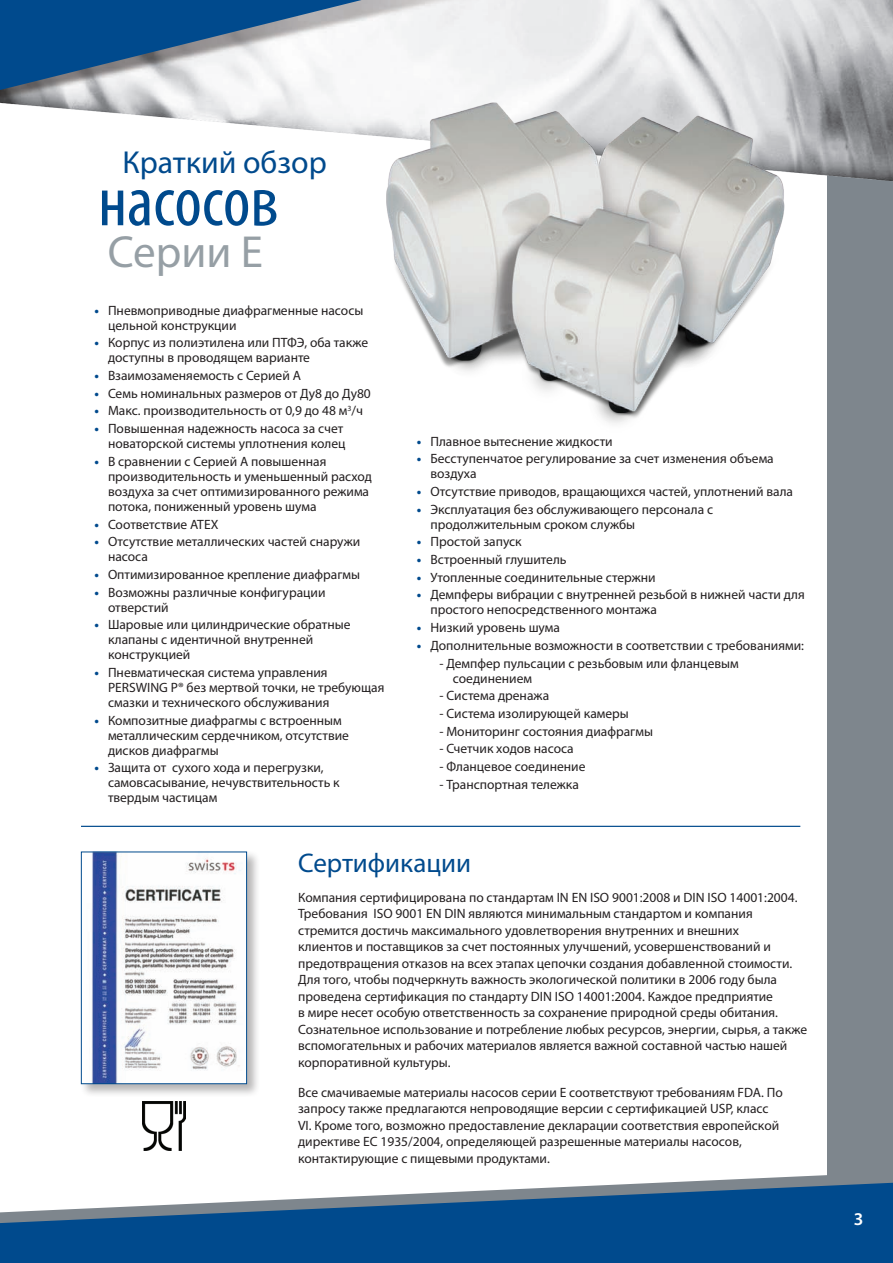
<style>
.page{position:relative;width:893px;height:1263px;background:#fff}
.page>*{position:absolute;margin:0;border:0;box-sizing:border-box;transform-origin:0 0}
.t1{font:condensed 71.7px "Myriad Pro";color:#004a8d}
.t2{font:45.15px "Myriad Pro";color:#969fa5}
.t3{font:31.8px "Myriad Pro";color:#004a8d}
.t4{font:27px "Myriad Pro";color:#004a8d}
.t5{font:600 18px "Myriad Pro";color:#fff}
.t6{font:13.5px/15px "Myriad Pro";color:#231f20}
.s1{font-weight:700;color:#004a8d}
</style>
<div class="page">
<div style="left:827px;top:0;width:66px;height:1239px;background:#7e868d"></div>
<img style="left:416px;top:0;width:477px;height:181px">
<img style="left:416px;top:40px;width:414px;height:384px">
<svg style="left:677px;top:1175px;width:150px;height:7px"></svg>
<svg style="left:0;top:1182px;width:893px;height:81px;background:#326a9d"></svg>
<svg style="left:0;top:0;width:416px;height:310px"></svg>
<hr style="left:81px;top:826px;width:719px;height:1px;background:#004a8d">
<img style="left:142px;top:1101px;width:44px;height:49px">
<div style="left:79px;top:850px;width:182px;height:248px;background:#231f20;opacity:.33"></div>
<img style="left:83px;top:854px;width:162px;height:228px">
<div style="left:81px;top:852px;width:166px;height:232px;border:1px solid #004a8d"></div>
<h3 class="t3" style="left:122px;top:143px;width:206px">Краткий обзор</h3>
<h1 class="t1" style="left:98px;top:158px;width:182px">насосов</h1>
<h2 class="t2" style="left:108px;top:224px;width:157px">Серии Е</h2>
<p class="t6" style="left:108px;top:302px;width:257px;text-indent:-14px"><span class="s1">•</span> Пневмоприводные диафрагменные насосы цельной конструкции</p>
<p class="t6" style="left:108px;top:335px;width:262px;text-indent:-14px"><span class="s1">•</span> Корпус из полиэтилена или ПТФЭ, оба также доступны в проводящем варианте</p>
<p class="t6" style="left:94px;top:368px;width:208px"><span class="s1">•</span> Взаимозаменяемость с Серией А</p>
<p class="t6" style="left:94px;top:385px;width:278px"><span class="s1">•</span> Семь номинальных размеров от Ду8 до Ду80</p>
<p class="t6" style="left:94px;top:403px;width:270px"><span class="s1">•</span> Макс. производительность от 0,9 до 48 м<sup>3</sup>/ч</p>
<p class="t6" style="left:94px;top:421px;width:253px;text-align:right"><span class="s1">•</span> Повышенная надежность насоса за счет новаторской системы уплотнения колец</p>
<p class="t6" style="left:108px;top:454px;width:265px;text-indent:-14px"><span class="s1">•</span> В сравнении с Серией A повышенная производительность и уменьшенный расход воздуха за счет оптимизированного режима потока, пониженный уровень шума</p>
<p class="t6" style="left:94px;top:516px;width:125px"><span class="s1">•</span> Соответствие ATEX</p>
<p class="t6" style="left:108px;top:534px;width:254px;text-indent:-14px"><span class="s1">•</span> Отсутствие металлических частей снаружи насоса</p>
<p class="t6" style="left:94px;top:567px;width:267px"><span class="s1">•</span> Оптимизированное крепление диафрагмы</p>
<p class="t6" style="left:108px;top:584px;width:219px;text-indent:-13px"><span class="s1">•</span> Возможны различные конфигурации отверстий</p>
<p class="t6" style="left:108px;top:617px;width:244px;text-indent:-14px"><span class="s1">•</span> Шаровые или цилиндрические обратные клапаны с идентичной внутренней конструкцией</p>
<p class="t6" style="left:108px;top:665px;width:278px;text-indent:-14px"><span class="s1">•</span> Пневматическая система управления<br>PERSWING P® без мертвой точки, не требующая смазки и технического обслуживания</p>
<p class="t6" style="left:108px;top:712px;width:243px;text-indent:-14px"><span class="s1">•</span> Композитные диафрагмы с встроенным металлическим сердечником, отсутствие дисков диафрагмы</p>
<p class="t6" style="left:108px;top:760px;width:233px;text-indent:-13px"><span class="s1">•</span> Защита от сухого хода и перегрузки, самовсасывание, нечувствительность к твердым частицам</p>
<p class="t6" style="left:417px;top:433px;width:197px"><span class="s1">•</span> Плавное вытеснение жидкости</p>
<p class="t6" style="left:430px;top:451px;width:345px;text-indent:-14px"><span class="s1">•</span> Бесступенчатое регулирование за счет изменения объема воздуха</p>
<p class="t6" style="left:417px;top:484px;width:378px"><span class="s1">•</span> Отсутствие приводов, вращающихся частей, уплотнений вала</p>
<p class="t6" style="left:430px;top:501px;width:284px;text-indent:-14px"><span class="s1">•</span> Эксплуатация без обслуживающего персонала с продолжительным сроком службы</p>
<p class="t6" style="left:417px;top:534px;width:106px"><span class="s1">•</span> Простой запуск</p>
<p class="t6" style="left:417px;top:552px;width:151px"><span class="s1">•</span> Встроенный глушитель</p>
<p class="t6" style="left:417px;top:569px;width:240px"><span class="s1">•</span> Утопленные соединительные стержни</p>
<p class="t6" style="left:430px;top:587px;width:376px;text-indent:-14px"><span class="s1">•</span> Демпферы вибрации с внутренней резьбой в нижней части для простого непосредственного монтажа</p>
<p class="t6" style="left:417px;top:620px;width:145px"><span class="s1">•</span> Низкий уровень шума</p>
<p class="t6" style="left:417px;top:638px;width:389px"><span class="s1">•</span> Дополнительные возможности в соответствии с требованиями:</p>
<p class="t6" style="left:453px;top:655px;width:287px;text-indent:-14px">- Демпфер пульсации с резьбовым или фланцевым соединением</p>
<p class="t6" style="left:439px;top:688px;width:111px">- Система дренажа</p>
<p class="t6" style="left:439px;top:706px;width:191px">- Система изолирующей камеры</p>
<p class="t6" style="left:439px;top:723px;width:215px">- Мониторинг состояния диафрагмы</p>
<p class="t6" style="left:439px;top:741px;width:136px">- Счетчик ходов насоса</p>
<p class="t6" style="left:439px;top:759px;width:148px">- Фланцевое соединение</p>
<p class="t6" style="left:439px;top:776px;width:141px">- Транспортная тележка</p>
<h3 class="t4" style="left:298px;top:846px;width:175px">Сертификации</h3>
<p class="t6" style="left:298px;top:889px;width:511px;line-height:16.5px">Компания сертифицирована по стандартам IN EN ISO 9001:2008 и DIN ISO 14001:2004.<br>Требования ISO 9001 EN DIN являются минимальным стандартом и компания стремится достичь максимального удовлетворения внутренних и внешних<br>клиентов и поставщиков за счет постоянных улучшений, усовершенствований и предотвращения отказов на всех этапах цепочки создания добавленной стоимости.<br>Для того, чтобы подчеркнуть важность экологической политики в 2006 году была проведена сертификация по стандарту DIN ISO 14001:2004. Каждое предприятие<br>в мире несет особую ответственность за сохранение природной среды обитания.<br>Сознательное использование и потребление любых ресурсов, энергии, сырья, а также вспомогательных и рабочих материалов является важной составной частью нашей корпоративной культуры.</p>
<p class="t6" style="left:298px;top:1084px;width:486px;line-height:16.5px">Все смачиваемые материалы насосов серии E соответствуют требованиям FDA. По запросу также предлагаются непроводящие версии с сертификацией USP, класс VI. Кроме того, возможно предоставление декларации соответствия европейской директиве EC 1935/2004, определяющей разрешенные материалы насосов, контактирующие с пищевыми продуктами.</p>
<h3 class="t5" style="left:854px;top:1207px;width:11px">3</h3>
</div>
